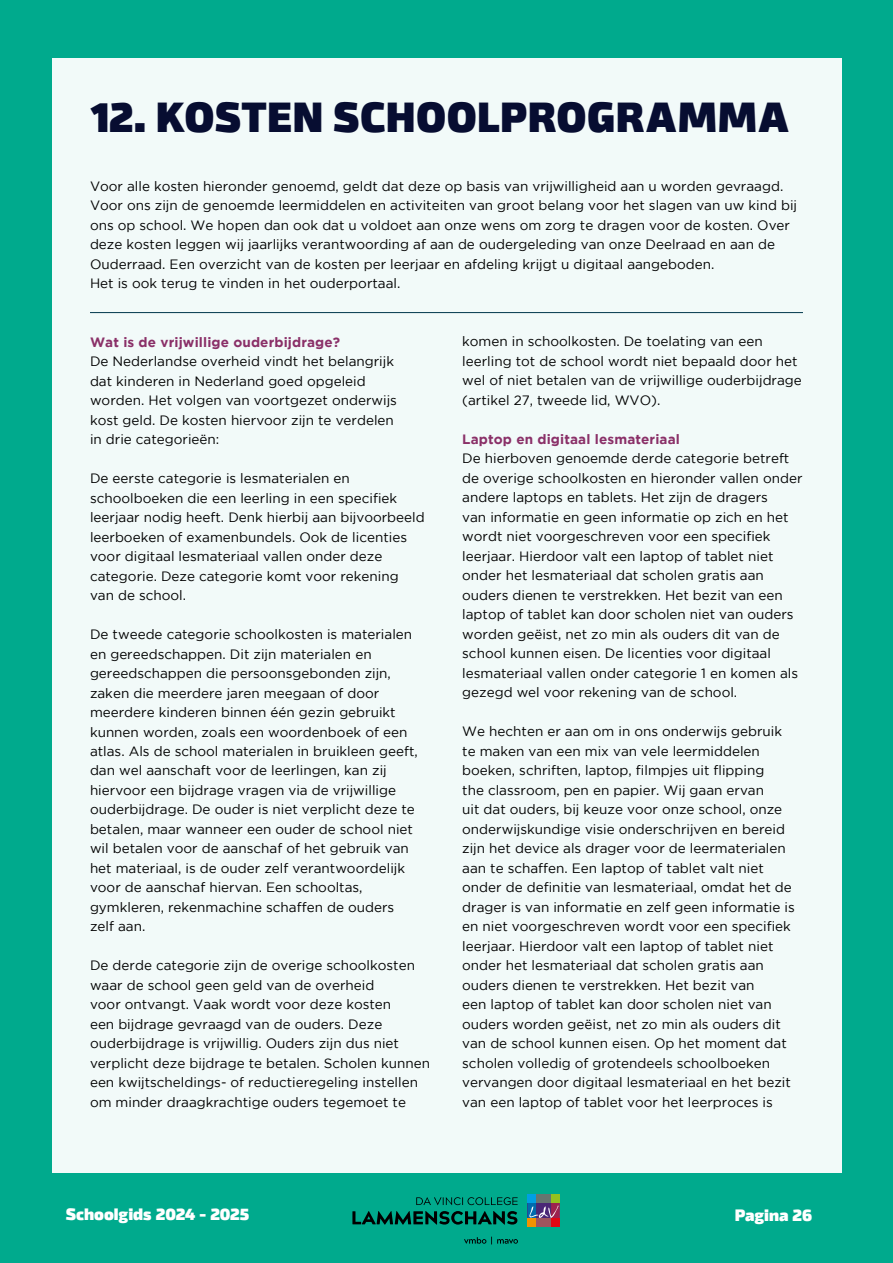
<style>
.page{position:relative;width:893px;height:1263px;background:#fff}
.page>*{position:absolute;margin:0;border:0;box-sizing:border-box;transform-origin:0 0}
.t1{font:900 42px "Byker";color:#070d31}
.t2{font:900 16.5px "Byker";color:#fff}
.t3{font:13.5px/19.5px "Gotham";color:#000}
.t4{font:700 13.5px "Gotham";letter-spacing:.01em;color:#8a3068}
</style>
<div class="page">
<div style="left:0;top:0;width:893px;height:1173px;background:#00aa8d"></div>
<div style="left:0;top:1173px;width:893px;height:90px;background:#00aa8d"></div>
<div style="left:52px;top:58px;width:789px;height:1115px;background:#f2faf9"></div>
<svg style="left:527px;top:1195px;width:32px;height:32px"></svg>
<svg style="left:416px;top:1197px;width:102px;height:8px"></svg>
<svg style="left:352px;top:1211px;width:165px;height:13px"></svg>
<svg style="left:464px;top:1236px;width:54px;height:8px"></svg>
<hr style="left:90px;top:312px;width:713px;height:1px;background:#00364c">
<h1 class="t1" style="left:90px;top:80px;width:701px">12. KOSTEN SCHOOLPROGRAMMA</h1>
<p class="t3" style="left:90px;top:176px;width:709px">Voor alle kosten hieronder genoemd, geldt dat deze op basis van vrijwilligheid aan u worden gevraagd.<br>Voor ons zijn de genoemde leermiddelen en activiteiten van groot belang voor het slagen van uw kind bij ons op school. We hopen dan ook dat u voldoet aan onze wens om zorg te dragen voor de kosten. Over deze kosten leggen wij jaarlijks verantwoording af aan de oudergeleding van onze Deelraad en aan de Ouderraad. Een overzicht van de kosten per leerjaar en afdeling krijgt u digitaal aangeboden.<br>Het is ook terug te vinden in het ouderportaal.</p>
<p class="t4" style="left:90px;top:334px;width:252px">Wat is de vrijwillige ouderbijdrage?</p>
<p class="t3" style="left:90px;top:351px;width:308px">De Nederlandse overheid vindt het belangrijk dat kinderen in Nederland goed opgeleid worden. Het volgen van voortgezet onderwijs kost geld. De kosten hiervoor zijn te verdelen in drie categorieën:</p>
<p class="t3" style="left:90px;top:468px;width:336px">De eerste categorie is lesmaterialen en schoolboeken die een leerling in een specifiek leerjaar nodig heeft. Denk hierbij aan bijvoorbeeld leerboeken of examenbundels. Ook de licenties voor digitaal lesmateriaal vallen onder deze categorie. Deze categorie komt voor rekening van de school.</p>
<p class="t3" style="left:90px;top:624px;width:329px">De tweede categorie schoolkosten is materialen en gereedschappen. Dit zijn materialen en gereedschappen die persoonsgebonden zijn, zaken die meerdere jaren meegaan of door meerdere kinderen binnen één gezin gebruikt kunnen worden, zoals een woordenboek of een atlas. Als de school materialen in bruikleen geeft, dan wel aanschaft voor de leerlingen, kan zij hiervoor een bijdrage vragen via de vrijwillige ouderbijdrage. De ouder is niet verplicht deze te betalen, maar wanneer een ouder de school niet wil betalen voor de aanschaf of het gebruik van het materiaal, is de ouder zelf verantwoordelijk voor de aanschaf hiervan. Een schooltas, gymkleren, rekenmachine schaffen de ouders zelf aan.</p>
<p class="t3" style="left:90px;top:956px;width:341px">De derde categorie zijn de overige schoolkosten waar de school geen geld van de overheid<br>voor ontvangt. Vaak wordt voor deze kosten<br>een bijdrage gevraagd van de ouders. Deze ouderbijdrage is vrijwillig. Ouders zijn dus niet verplicht deze bijdrage te betalen. Scholen kunnen een kwijtscheldings- of reductieregeling instellen om minder draagkrachtige ouders tegemoet te</p>
<p class="t3" style="left:462px;top:332px;width:341px">komen in schoolkosten. De toelating van een leerling tot de school wordt niet bepaald door het wel of niet betalen van de vrijwillige ouderbijdrage (artikel 27, tweede lid, WVO).</p>
<p class="t4" style="left:462px;top:431px;width:219px">Laptop en digitaal lesmateriaal</p>
<p class="t3" style="left:462px;top:449px;width:342px">De hierboven genoemde derde categorie betreft de overige schoolkosten en hieronder vallen onder andere laptops en tablets. Het zijn de dragers<br>van informatie en geen informatie op zich en het wordt niet voorgeschreven voor een specifiek leerjaar. Hierdoor valt een laptop of tablet niet onder het lesmateriaal dat scholen gratis aan ouders dienen te verstrekken. Het bezit van een laptop of tablet kan door scholen niet van ouders worden geëist, net zo min als ouders dit van de school kunnen eisen. De licenties voor digitaal lesmateriaal vallen onder categorie 1 en komen als gezegd wel voor rekening van de school.</p>
<p class="t3" style="left:462px;top:721px;width:334px">We hechten er aan om in ons onderwijs gebruik te maken van een mix van vele leermiddelen boeken, schriften, laptop, filmpjes uit flipping<br>the classroom, pen en papier. Wij gaan ervan<br>uit dat ouders, bij keuze voor onze school, onze onderwijskundige visie onderschrijven en bereid zijn het device als drager voor de leermaterialen aan te schaffen. Een laptop of tablet valt niet onder de definitie van lesmateriaal, omdat het de drager is van informatie en zelf geen informatie is en niet voorgeschreven wordt voor een specifiek leerjaar. Hierdoor valt een laptop of tablet niet onder het lesmateriaal dat scholen gratis aan ouders dienen te verstrekken. Het bezit van<br>een laptop of tablet kan door scholen niet van ouders worden geëist, net zo min als ouders dit van de school kunnen eisen. Op het moment dat scholen volledig of grotendeels schoolboeken vervangen door digitaal lesmateriaal en het bezit van een laptop of tablet voor het leerproces is</p>
<p class="t2" style="left:66px;top:1200px;width:185px">Schoolgids 2024 - 2025</p>
<p class="t2" style="left:735px;top:1200px;width:79px">Pagina 26</p>
</div>
